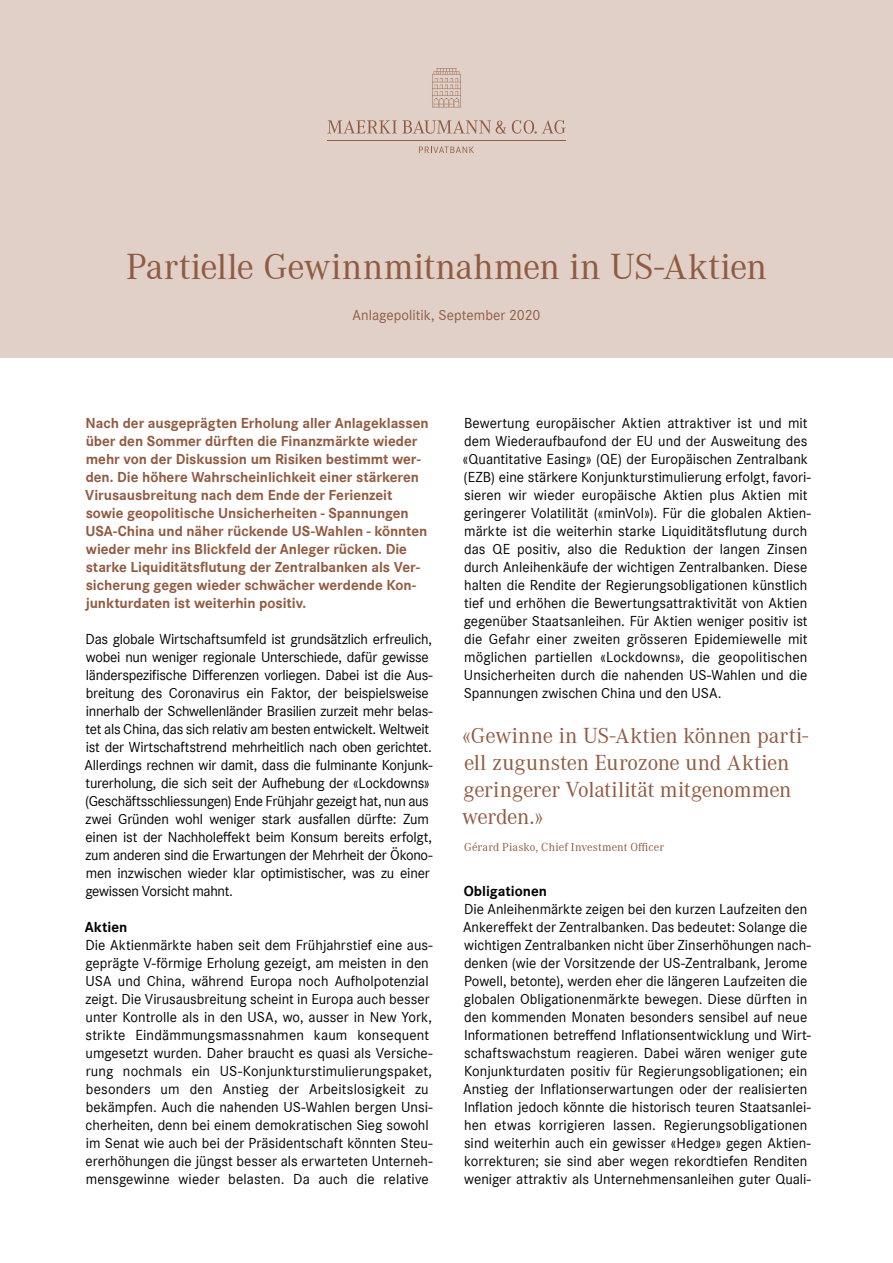
<style>
.page{position:relative;width:893px;height:1263px;background:#fff}
.page>*{position:absolute;margin:0;border:0;box-sizing:border-box;transform-origin:0 0}
.t1{font:37.5px "Corporate A";letter-spacing:.01em;color:#915b42}
.t2{font:22.5px/27px "Corporate A";letter-spacing:-.01em;color:#915b42}
.t3{font:15px/18px "Corporate S";color:#000}
.t4{font:15px/18px "Corporate S";letter-spacing:-.02em;color:#000}
.t5{font:700 15px/18px "Corporate S";letter-spacing:-.005em;color:#915b42}
.t6{font:15px "Corporate S";letter-spacing:.005em;color:#915b42}
.t7{font:700 15px "Corporate S";color:#000}
.t8{font:12px "Corporate A";letter-spacing:.01em;color:#915b42}
</style>
<div class="page">
<div style="left:0;top:0;width:893px;height:357px;background:#e0d0c7"></div>
<hr style="left:327px;top:140px;width:239px;height:1px;background:#915b42">
<svg style="left:327px;top:120px;width:179px;height:14px"></svg>
<svg style="left:512px;top:120px;width:54px;height:14px"></svg>
<svg style="left:432px;top:68px;width:29px;height:39px"></svg>
<svg style="left:419px;top:147px;width:55px;height:6px"></svg>
<h1 class="t1" style="left:126px;top:242px;width:642px">Partielle Gewinnmitnahmen in US-Aktien</h1>
<p class="t6" style="left:352px;top:305px;width:190px">Anlagepolitik, September 2020</p>
<p class="t5" style="left:85px;top:414px;width:345px">Nach der ausgeprägten Erholung aller Anlageklassen über den Sommer dürften die Finanzmärkte wieder mehr von der Diskussion um Risiken bestimmt wer&shy;den. Die höhere Wahrscheinlichkeit einer stärkeren Virusausbreitung nach dem Ende der Ferienzeit sowie geopolitische Unsicherheiten - Spannungen USA-China und näher rückende US-Wahlen - könnten wieder mehr ins Blickfeld der Anleger rücken. Die starke Liquiditätsflutung der Zentralbanken als Ver&shy;sicherung gegen wieder schwächer werdende Kon&shy;junkturdaten ist weiterhin positiv.</p>
<p class="t4" style="left:85px;top:630px;width:349px">Das globale Wirtschaftsumfeld ist grundsätzlich erfreulich, wobei nun weniger regionale Unterschiede, dafür gewisse länderspezifische Differenzen vorliegen. Dabei ist die Aus&shy;breitung des Coronavirus ein Faktor, der beispielsweise innerhalb der Schwellenländer Brasilien zurzeit mehr belas&shy;tet als China, das sich relativ am besten entwickelt. Weltweit ist der Wirtschaftstrend mehrheitlich nach oben gerichtet.<br>Allerdings rechnen wir damit, dass die fulminante Konjunk&shy;turerholung, die sich seit der Aufhebung der «Lockdowns» (Geschäftsschliessungen) Ende Frühjahr gezeigt hat, nun aus zwei Gründen wohl weniger stark ausfallen dürfte: Zum einen ist der Nachholeffekt beim Konsum bereits erfolgt, zum anderen sind die Erwartungen der Mehrheit der Ökono&shy;men inzwischen wieder klar optimistischer, was zu einer gewissen Vorsicht mahnt.</p>
<p class="t7" style="left:85px;top:917px;width:44px">Aktien</p>
<p class="t3" style="left:85px;top:936px;width:349px">Die Aktienmärkte haben seit dem Frühjahrstief eine aus&shy;geprägte V-förmige Erholung gezeigt, am meisten in den USA und China, während Europa noch Aufholpotenzial zeigt. Die Virusausbreitung scheint in Europa auch besser unter Kontrolle als in den USA, wo, ausser in New York, strikte Eindämmungsmassnahmen kaum konsequent umgesetzt wurden. Daher braucht es quasi als Versiche&shy;rung nochmals ein US-Konjunkturstimulierungspaket, besonders um den Anstieg der Arbeitslosigkeit zu bekämpfen. Auch die nahenden US-Wahlen bergen Unsi&shy;cherheiten, denn bei einem demokratischen Sieg sowohl im Senat wie auch bei der Präsidentschaft könnten Steu&shy;ererhöhungen die jüngst besser als erwarteten Unterneh&shy;mensgewinne wieder belasten. Da auch die relative</p>
<p class="t3" style="left:463px;top:414px;width:350px">Bewertung europäischer Aktien attraktiver ist und mit dem Wiederaufbaufond der EU und der Ausweitung des «Quantitative Easing» (QE) der Europäischen Zentralbank (EZB) eine stärkere Konjunkturstimulierung erfolgt, favori&shy;sieren wir wieder europäische Aktien plus Aktien mit geringerer Volatilität («minVol»). Für die globalen Aktien&shy;märkte ist die weiterhin starke Liquiditätsflutung durch das QE positiv, also die Reduktion der langen Zinsen durch Anleihenkäufe der wichtigen Zentralbanken. Diese halten die Rendite der Regierungsobligationen künstlich tief und erhöhen die Bewertungsattraktivität von Aktien gegenüber Staatsanleihen. Für Aktien weniger positiv ist die Gefahr einer zweiten grösseren Epidemiewelle mit möglichen partiellen «Lockdowns», die geopolitischen Unsicherheiten durch die nahenden US-Wahlen und die Spannungen zwischen China und den USA.</p>
<h2 class="t2" style="left:462px;top:721px;width:348px">«Gewinne in US-Aktien können parti&shy;ell zugunsten Eurozone und Aktien geringerer Volatilität mitgenommen werden.»</h2>
<p class="t8" style="left:464px;top:839px;width:201px">Gérard Piasko, Chief Investment Officer</p>
<p class="t7" style="left:464px;top:881px;width:85px">Obligationen</p>
<p class="t3" style="left:463px;top:900px;width:349px">Die Anleihenmärkte zeigen bei den kurzen Laufzeiten den Ankereffekt der Zentralbanken. Das bedeutet: Solange die wichtigen Zentralbanken nicht über Zinserhöhungen nach&shy;denken (wie der Vorsitzende der US-Zentralbank, Jerome Powell, betonte), werden eher die längeren Laufzeiten die globalen Obligationenmärkte bewegen. Diese dürften in den kommenden Monaten besonders sensibel auf neue Informationen betreffend Inflationsentwicklung und Wirt&shy;schaftswachstum reagieren. Dabei wären weniger gute Konjunkturdaten positiv für Regierungsobligationen; ein Anstieg der Inflationserwartungen oder der realisierten Inflation jedoch könnte die historisch teuren Staatsanlei&shy;hen etwas korrigieren lassen. Regierungsobligationen sind weiterhin auch ein gewisser «Hedge» gegen Aktien&shy;korrekturen; sie sind aber wegen rekordtiefen Renditen weniger attraktiv als Unternehmensanleihen guter Quali-</p>
</div>
